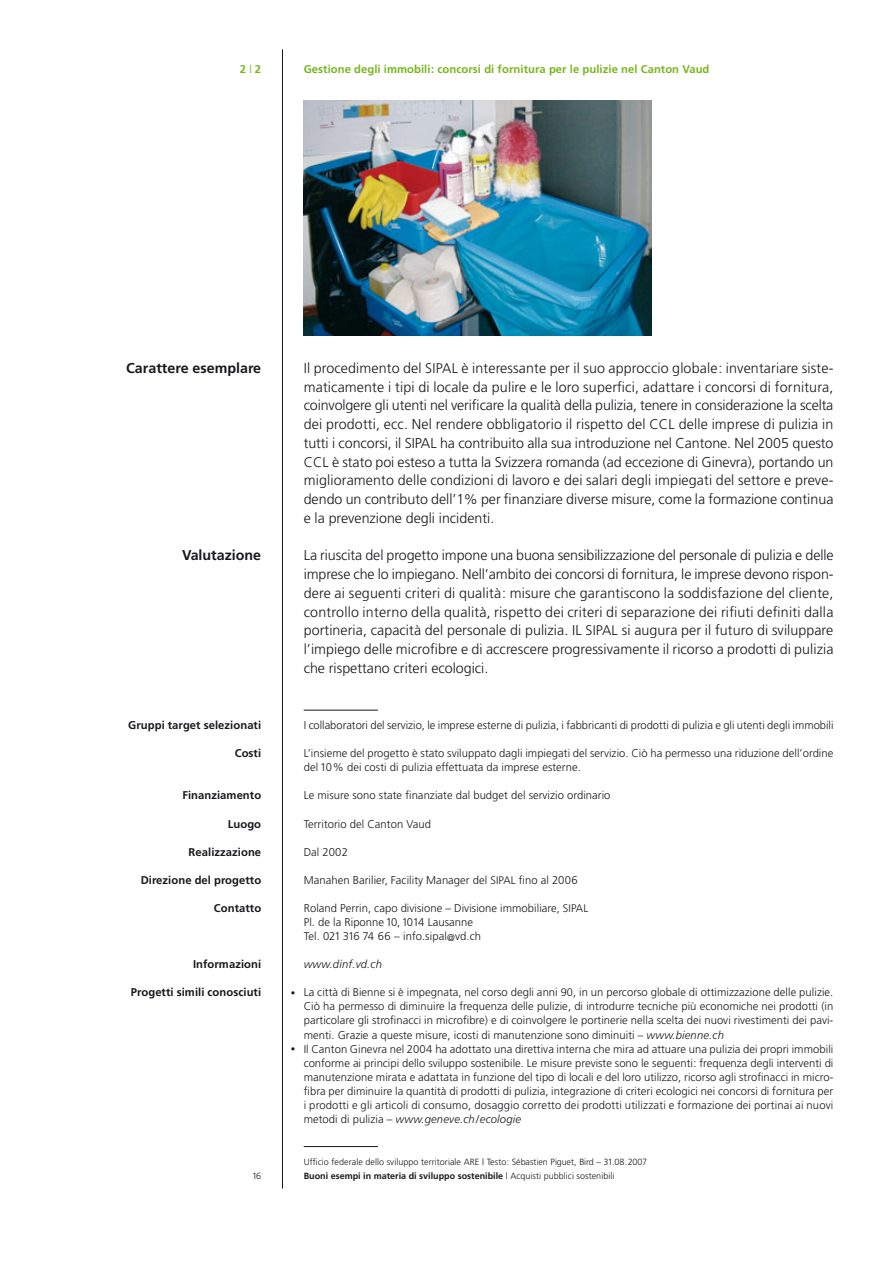
<style>
.page{position:relative;width:893px;height:1263px;background:#fff}
.page>*{position:absolute;margin:0;border:0;box-sizing:border-box;transform-origin:0 0}
.t1{font:300 14.25px/18.8px "Frutiger";color:#1a171c;text-align:justify}
.t2{font:700 14.25px "Frutiger";color:#1a171c}
.t3{font:300 11.25px/14.1px "Frutiger";letter-spacing:.005em;color:#1a171c}
.t4{font:700 11.25px "Frutiger";letter-spacing:.005em;color:#1a171c}
.t5{font:700 11.25px "Frutiger";letter-spacing:.005em;color:#7ab51d}
.t6{font:italic 300 11.25px "Frutiger";letter-spacing:.015em;color:#1a171c}
.t7{font:300 9px/14.1px "Frutiger";letter-spacing:.005em;color:#1a171c}
.s1{font-weight:300}
.s2{font-size:13.95px}
.s3{font-size:10.95px}
.s4{font-size:9.75px}
.s5{font-style:italic}
.s6{font-weight:700}
</style>
<div class="page">
<hr style="left:282px;top:49px;width:1px;height:1139px;background:#1a171c">
<hr style="left:304px;top:710px;width:74px;height:1px;background:#1a171c">
<img style="left:304px;top:101px;width:347px;height:234px">
<hr style="left:304px;top:1146px;width:74px;height:1px;background:#1a171c">
<p class="t5" style="left:240px;top:64px;width:23px">2 <span class="s1">|</span> 2</p>
<p class="t5" style="left:304px;top:64px;width:407px">Gestione degli immobili : concorsi di fornitura per le pulizie nel Canton Vaud</p>
<p class="t2" style="left:126px;top:362px;width:136px">Carattere esemplare</p>
<p class="t2" style="left:182px;top:550px;width:81px">Valutazione</p>
<p class="t4" style="left:128px;top:721px;width:134px">Gruppi target selezionati</p>
<p class="t4" style="left:235px;top:749px;width:28px">Costi</p>
<p class="t4" style="left:182px;top:791px;width:80px">Finanziamento</p>
<p class="t4" style="left:228px;top:819px;width:35px">Luogo</p>
<p class="t4" style="left:189px;top:847px;width:74px">Realizzazione</p>
<p class="t4" style="left:141px;top:875px;width:122px">Direzione del progetto</p>
<p class="t4" style="left:214px;top:903px;width:49px">Contatto</p>
<p class="t4" style="left:193px;top:960px;width:70px">Informazioni</p>
<p class="t4" style="left:131px;top:988px;width:132px">Progetti simili conosciuti</p>
<p class="t7" style="left:252px;top:1170px;width:11px">16</p>
<p class="t1" style="left:304px;top:360px;width:531px">Il procedimento del <span class="s2">SIPAL</span> è interessante per il suo approccio globale : inventariare siste&shy;maticamente i tipi di locale da pulire e le loro superfici, adattare i concorsi di fornitura, coinvolgere gli utenti nel verificare la qualità della pulizia, tenere in considerazione la scelta dei prodotti, ecc. Nel rendere obbligatorio il rispetto del <span class="s2">CCL</span> delle imprese di pulizia in tutti i concorsi, il SIPAL ha contribuito alla sua introduzione nel Cantone. Nel 2005 questo <span class="s2">CCL</span> è stato poi esteso a tutta la Svizzera romanda (ad eccezione di Ginevra), portando un miglioramento delle condizioni di lavoro e dei salari degli impiegati del settore e preve&shy;dendo un contributo dell’1 <span class="s2">%</span> per finanziare diverse misure, come la formazione continua e la prevenzione degli incidenti.</p>
<p class="t1" style="left:304px;top:547px;width:531px">La riuscita del progetto impone una buona sensibilizzazione del personale di pulizia e delle imprese che lo impiegano. Nell’ambito dei concorsi di fornitura, le imprese devono rispon&shy;dere ai seguenti criteri di qualità : misure che garantiscono la soddisfazione del cliente, controllo interno della qualità, rispetto dei criteri di separazione dei rifiuti definiti dalla portineria, capacità del personale di pulizia. IL <span class="s2">SIPAL</span> si augura per il futuro di sviluppare l’impiego delle microfibre e di accrescere progressivamente il ricorso a prodotti di pulizia che rispettano criteri ecologici.</p>
<p class="t7" style="left:291px;top:986px;width:6px">•</p>
<p class="t7" style="left:291px;top:1043px;width:6px">•</p>
<p class="t3" style="left:304px;top:719px;width:531px">I collaboratori del servizio, le imprese esterne di pulizia, i fabbricanti di prodotti di pulizia e gli utenti degli immobili</p>
<p class="t3" style="left:304px;top:747px;width:531px">L’insieme del progetto è stato sviluppato dagli impiegati del servizio. Ciò ha permesso una riduzione dell’ordine del 10 <span class="s3">%</span> dei costi di pulizia effettuata da imprese esterne.</p>
<p class="t3" style="left:304px;top:789px;width:308px">Le misure sono state finanziate dal budget del servizio ordinario</p>
<p class="t3" style="left:304px;top:817px;width:129px">Territorio del Canton Vaud</p>
<p class="t3" style="left:304px;top:845px;width:46px">Dal 2002</p>
<p class="t3" style="left:304px;top:874px;width:276px">Manahen Barilier, Facility Manager del <span class="s3">SIPAL</span> fino al 2006</p>
<p class="t3" style="left:304px;top:902px;width:286px">Roland Perrin, capo divisione – Divisione immobiliare, <span class="s3">SIPAL<br></span>Pl. de la Riponne 10, 1014 Lausanne<br>Tel. 021 316 74 66 – info.sipal<span class="s4">@</span>vd.ch</p>
<p class="t6" style="left:304px;top:960px;width:80px">www.dinf.vd.ch</p>
<p class="t3" style="left:304px;top:986px;width:531px">La città di Bienne si è impegnata, nel corso degli anni <span class="s3">90</span>, in un percorso globale di ottimizzazione delle pulizie.<br>Ciò ha permesso di diminuire la frequenza delle pulizie, di introdurre tecniche più economiche nei prodotti (in particolare gli strofinacci in microfibre) e di coinvolgere le portinerie nella scelta dei nuovi rivestimenti dei pavi&shy;menti. Grazie a queste misure, icosti di manutenzione sono diminuiti – <span class="s5">www.bienne.ch<br></span>Il Canton Ginevra nel 2004 ha adottato una direttiva interna che mira ad attuare una pulizia dei propri immobili conforme ai principi dello sviluppo sostenibile. Le misure previste sono le seguenti : frequenza degli interventi di manutenzione mirata e adattata in funzione del tipo di locali e del loro utilizzo, ricorso agli strofinacci in micro&shy;fibra per diminuire la quantità di prodotti di pulizia, integrazione di criteri ecologici nei concorsi di fornitura per i prodotti e gli articoli di consumo, dosaggio corretto dei prodotti utilizzati e formazione dei portinai ai nuovi metodi di pulizia – <span class="s5">www.geneve.ch/ecologie</span></p>
<p class="t7" style="left:304px;top:1155px;width:345px">Ufficio federale dello sviluppo territoriale ARE | Testo : Sébastien Piguet, Bird – 31.08.2007<br><span class="s6">Buoni esempi in materia di sviluppo sostenibile</span> | Acquisti pubblici sostenibili</p>
</div>
